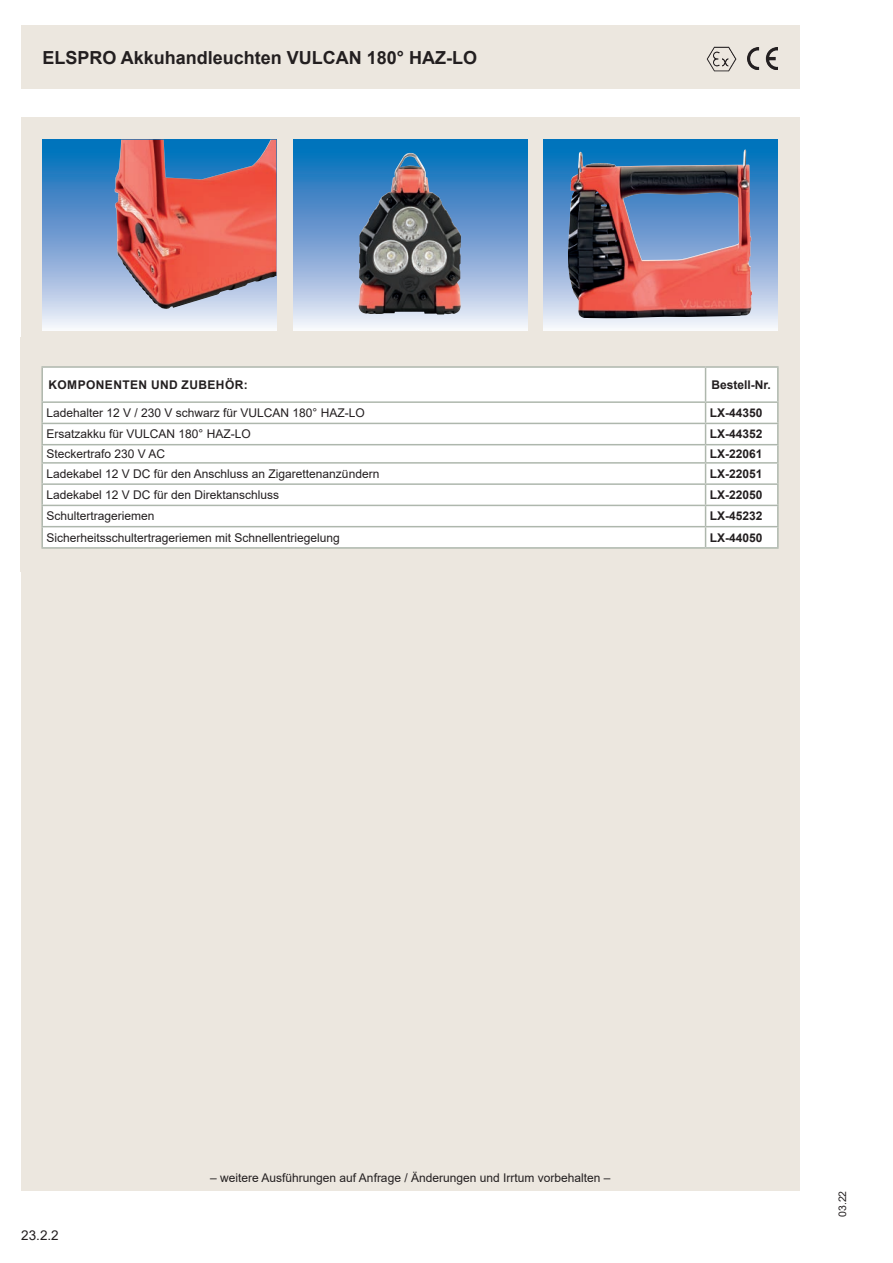
<style>
.page{position:relative;width:893px;height:1263px;background:#fff}
.page>*{position:absolute;margin:0;border:0;box-sizing:border-box;transform-origin:0 0}
.t1{font:700 18px "Arial";color:#231f20}
.t2{font:13.5px "Arial";color:#231f20}
.t3{font:12px "Arial";color:#231f20}
.t4{font:700 12px "Arial";color:#231f20}
.t5{font:700 12px "Arial";letter-spacing:.035em;color:#231f20}
.t6{font:10.5px "Arial";color:#231f20}
</style>
<div class="page">
<div style="left:21px;top:1164px;width:778px;height:27px;background:#ece7df"></div>
<div style="left:21px;top:26px;width:778px;height:63px;background:#ece7df"></div>
<div style="left:21px;top:117px;width:778px;height:1046px;background:#ece7df"></div>
<svg style="left:43px;top:139px;width:233px;height:192px;background:#89b2db"></svg>
<img style="left:115px;top:140px;width:161px;height:169px">
<svg style="left:293px;top:139px;width:234px;height:192px;background:#74a6d5"></svg>
<img style="left:358px;top:152px;width:103px;height:163px">
<img style="left:748px;top:48px;width:30px;height:21px">
<img style="left:707px;top:47px;width:29px;height:24px">
<svg style="left:544px;top:139px;width:234px;height:192px;background:#78abd7"></svg>
<img style="left:567px;top:149px;width:185px;height:169px">
<div style="left:20px;top:337px;width:764px;height:234px;background:#ece7df"></div>
<div style="left:43px;top:368px;width:734px;height:33px;background:#fff"></div>
<div style="left:43px;top:403px;width:734px;height:144px;background:#fff"></div>
<hr style="left:41px;top:366px;width:665px;height:2px;background:#aeb7ad">
<hr style="left:41px;top:368px;width:2px;height:33px;background:#aeb7ad">
<hr style="left:706px;top:366px;width:73px;height:2px;background:#aeb7ad">
<hr style="left:705px;top:368px;width:1px;height:33px;background:#aeb7ad">
<hr style="left:777px;top:368px;width:2px;height:33px;background:#aeb7ad">
<hr style="left:41px;top:401px;width:665px;height:2px;background:#aeb7ad">
<hr style="left:41px;top:403px;width:2px;height:20px;background:#aeb7ad">
<hr style="left:706px;top:401px;width:73px;height:2px;background:#aeb7ad">
<hr style="left:777px;top:403px;width:2px;height:20px;background:#aeb7ad">
<hr style="left:41px;top:423px;width:665px;height:1px;background:#aeb7ad">
<hr style="left:41px;top:424px;width:2px;height:20px;background:#aeb7ad">
<hr style="left:706px;top:423px;width:73px;height:1px;background:#aeb7ad">
<hr style="left:777px;top:424px;width:2px;height:20px;background:#aeb7ad">
<hr style="left:41px;top:444px;width:665px;height:1px;background:#aeb7ad">
<hr style="left:706px;top:444px;width:73px;height:1px;background:#aeb7ad">
<hr style="left:41px;top:462px;width:665px;height:2px;background:#aeb7ad">
<svg style="left:41px;top:445px;width:2px;height:38px"></svg>
<hr style="left:706px;top:462px;width:73px;height:2px;background:#aeb7ad">
<svg style="left:777px;top:445px;width:2px;height:38px"></svg>
<hr style="left:41px;top:483px;width:665px;height:2px;background:#aeb7ad">
<hr style="left:41px;top:485px;width:2px;height:20px;background:#aeb7ad">
<hr style="left:706px;top:483px;width:73px;height:2px;background:#aeb7ad">
<hr style="left:777px;top:485px;width:2px;height:20px;background:#aeb7ad">
<hr style="left:41px;top:505px;width:665px;height:1px;background:#aeb7ad">
<hr style="left:41px;top:506px;width:2px;height:20px;background:#aeb7ad">
<hr style="left:706px;top:505px;width:73px;height:1px;background:#aeb7ad">
<hr style="left:777px;top:506px;width:2px;height:20px;background:#aeb7ad">
<hr style="left:41px;top:526px;width:665px;height:1px;background:#aeb7ad">
<hr style="left:41px;top:527px;width:2px;height:20px;background:#aeb7ad">
<hr style="left:706px;top:526px;width:73px;height:1px;background:#aeb7ad">
<svg style="left:705px;top:403px;width:1px;height:144px"></svg>
<hr style="left:777px;top:527px;width:2px;height:20px;background:#aeb7ad">
<hr style="left:41px;top:547px;width:665px;height:2px;background:#aeb7ad">
<hr style="left:706px;top:547px;width:73px;height:2px;background:#aeb7ad">
<h1 class="t1" style="left:43px;top:45px;width:436px">ELSPRO Akkuhandleuchten VULCAN 180° HAZ-LO</h1>
<h1 class="t1" style="left:122px;top:45px;width:17px">...</h1>
<p class="t5" style="left:48px;top:376px;width:201px">KOMPONENTEN UND ZUBEHÖR:</p>
<p class="t4" style="left:712px;top:376px;width:61px">Bestell-Nr.</p>
<p class="t3" style="left:46px;top:405px;width:320px">Ladehalter 12 V / 230 V schwarz für VULCAN 180° HAZ-LO</p>
<p class="t4" style="left:710px;top:404px;width:54px">LX-44350</p>
<p class="t3" style="left:46px;top:426px;width:206px">Ersatzakku für VULCAN 180° HAZ-LO</p>
<p class="t4" style="left:710px;top:426px;width:54px">LX-44352</p>
<p class="t3" style="left:46px;top:446px;width:120px">Steckertrafo 230 V AC</p>
<p class="t4" style="left:710px;top:445px;width:54px">LX-22061</p>
<p class="t3" style="left:46px;top:465px;width:334px">Ladekabel 12 V DC für den Anschluss an Zigarettenanzündern</p>
<p class="t4" style="left:710px;top:465px;width:54px">LX-22051</p>
<p class="t3" style="left:46px;top:487px;width:234px">Ladekabel 12 V DC für den Direktanschluss</p>
<p class="t4" style="left:710px;top:486px;width:54px">LX-22050</p>
<p class="t3" style="left:46px;top:508px;width:110px">Schultertrageriemen</p>
<p class="t4" style="left:710px;top:508px;width:54px">LX-45232</p>
<p class="t3" style="left:46px;top:529px;width:295px">Sicherheitsschultertrageriemen mit Schnellentriegelung</p>
<p class="t4" style="left:710px;top:529px;width:54px">LX-44050</p>
<p class="t2" style="left:21px;top:1226px;width:39px">23.2.2</p>
<p class="t3" style="left:210px;top:1169px;width:402px">– weitere Ausführungen auf Anfrage / Änderungen und Irrtum vorbehalten –</p>
<p class="t6" style="left:835px;top:1217px;width:28px;rotate:-90deg">03.22</p>
</div>
